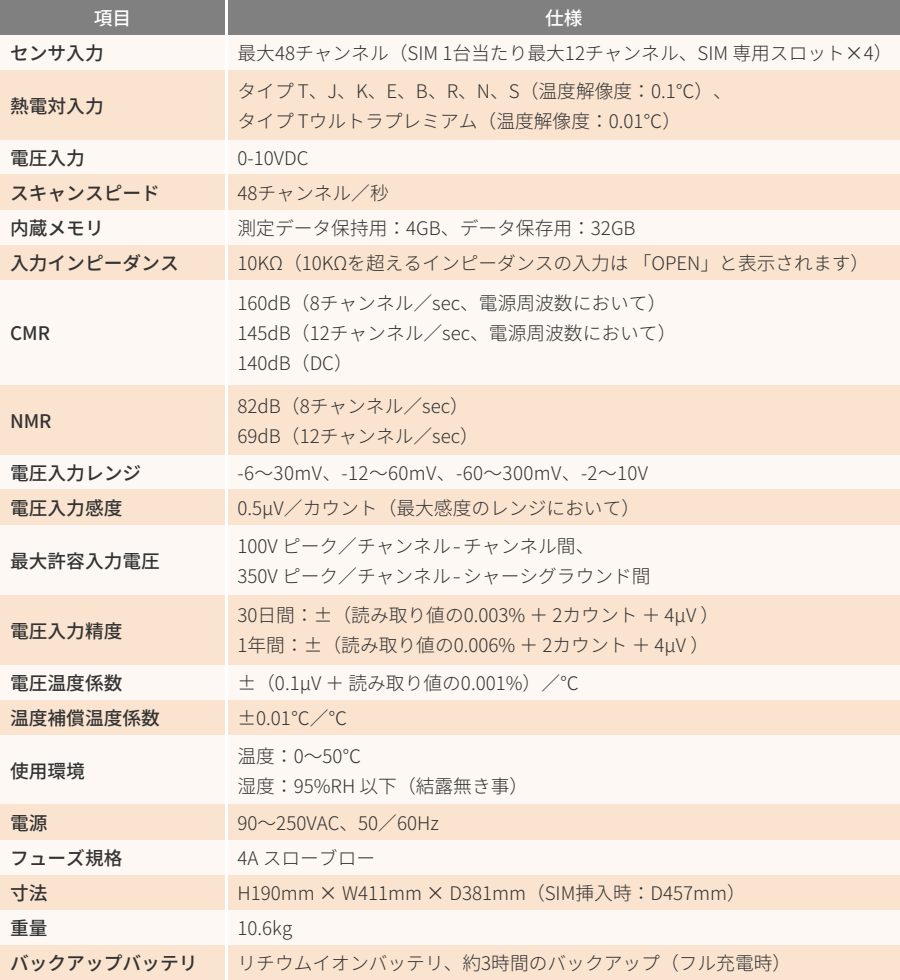
<style>
.page{position:relative;width:900px;height:980px;background:#fff}
.page>*{position:absolute;margin:0;border:0;box-sizing:border-box;transform-origin:0 0}
.t1{font:300 18.75px/35px "Noto Sans JP";color:#333}
.t2{font:500 18.75px/35px "Noto Sans JP";color:#333}
.t3{font:500 18.75px "Noto Sans JP";color:#fff}
.s1{font-family:"Koz Go Pr 6 N";font-weight:400}
</style>
<div class="page">
<div style="left:0;top:35px;width:900px;height:945px;background:#fdf8f3"></div>
<div style="left:0;top:0;width:900px;height:35px;background:#808080"></div>
<div style="left:0;top:70px;width:900px;height:70px;background:#fae3cf"></div>
<div style="left:0;top:175px;width:900px;height:35px;background:#fae3cf"></div>
<div style="left:0;top:245px;width:900px;height:35px;background:#fae3cf"></div>
<div style="left:0;top:385px;width:900px;height:70px;background:#fae3cf"></div>
<div style="left:0;top:490px;width:900px;height:35px;background:#fae3cf"></div>
<div style="left:0;top:595px;width:900px;height:70px;background:#fae3cf"></div>
<div style="left:0;top:700px;width:900px;height:35px;background:#fae3cf"></div>
<div style="left:0;top:805px;width:900px;height:35px;background:#fae3cf"></div>
<div style="left:0;top:875px;width:900px;height:35px;background:#fae3cf"></div>
<div style="left:0;top:945px;width:900px;height:35px;background:#fae3cf"></div>
<hr style="left:225px;top:0;width:3px;height:980px;background:#fff">
<p class="t3" style="left:94px;top:8px;width:39px">項目</p>
<p class="t3" style="left:545px;top:8px;width:39px">仕様</p>
<p class="t2" style="left:10px;top:36px;width:95px">センサ入力</p>
<p class="t2" style="left:10px;top:89px;width:95px">熱電対入力</p>
<p class="t2" style="left:10px;top:141px;width:170px">電圧入力<br>スキャンスピード内蔵メモリ<br>入力インピーダンス</p>
<p class="t1" style="left:238px;top:35px;width:656px;line-height:37.5px">最大48チャンネル（SIM 1台当たり最大12チャンネル、SIM 専用スロット<span class="s1">×</span>4）タイプ T、J、K、E、B、R、N、S（温度解像度：0.1℃）、</p>
<p class="t1" style="left:238px;top:102px;width:445px;line-height:37.5px">タイプ Tウルトラプレミアム（温度解像度：0.01℃）<br>0-10VDC</p>
<p class="t1" style="left:238px;top:176px;width:633px">48チャンネル／秒<br>測定データ保持用：4GB、データ保存用：32GB<br>10KΩ（10KΩを超えるインピーダンスの入力は 「OPEN」と表示されます）</p>
<p class="t1" style="left:238px;top:289px;width:440px;line-height:30px">160dB（8チャンネル／sec、電源周波数において）<br>145dB（12チャンネル／sec、電源周波数において）<br>140dB（DC）</p>
<p class="t1" style="left:238px;top:391px;width:243px;line-height:30px">82dB（8チャンネル／sec）<br>69dB（12チャンネル／sec）</p>
<p class="t1" style="left:238px;top:456px;width:412px">-6～30mV、-12～60mV、-60～300mV、-2～10V<br>0.5μV／カウント（最大感度のレンジにおいて）</p>
<p class="t1" style="left:237px;top:531px;width:415px;line-height:30px">100V ピーク／チャンネル-チャンネル間、<br>350V ピーク／チャンネル-シャーシグラウンド間</p>
<p class="t1" style="left:237px;top:601px;width:483px;line-height:30px">30日間：±（読み取り値の0.003% ＋ 2カウント ＋ 4μV ）<br>1年間：±（読み取り値の0.006% ＋ 2カウント ＋ 4μV ）</p>
<p class="t1" style="left:237px;top:666px;width:343px">±（0.1μV ＋ 読み取り値の0.001%）／℃ ±0.01℃／℃</p>
<p class="t1" style="left:237px;top:741px;width:292px;line-height:30px">温度：0～50℃<br>湿度：95%RH 以下（結露無き事）</p>
<p class="t1" style="left:237px;top:806px;width:555px">90～250VAC、50／60Hz<br>4A スローブロー<br>H190mm <span class="s1">×</span> W411mm <span class="s1">×</span> D381mm（SIM挿入時：D457mm）<br>10.6kg<br>リチウムイオンバッテリ、約3時間のバックアップ（フル充電時）</p>
<p class="t2" style="left:10px;top:316px;width:41px">CMR</p>
<p class="t2" style="left:10px;top:404px;width:43px">NMR</p>
<p class="t2" style="left:10px;top:456px;width:133px">電圧入力レンジ電圧入力感度</p>
<p class="t2" style="left:10px;top:544px;width:151px">最大許容入力電圧</p>
<p class="t2" style="left:10px;top:614px;width:114px">電圧入力精度</p>
<p class="t2" style="left:10px;top:666px;width:151px">電圧温度係数<br>温度補償温度係数</p>
<p class="t2" style="left:10px;top:754px;width:76px">使用環境</p>
<p class="t2" style="left:10px;top:806px;width:189px">電源<br>フューズ規格<br>寸法<br>重量<br>バックアップバッテリ</p>
</div>
